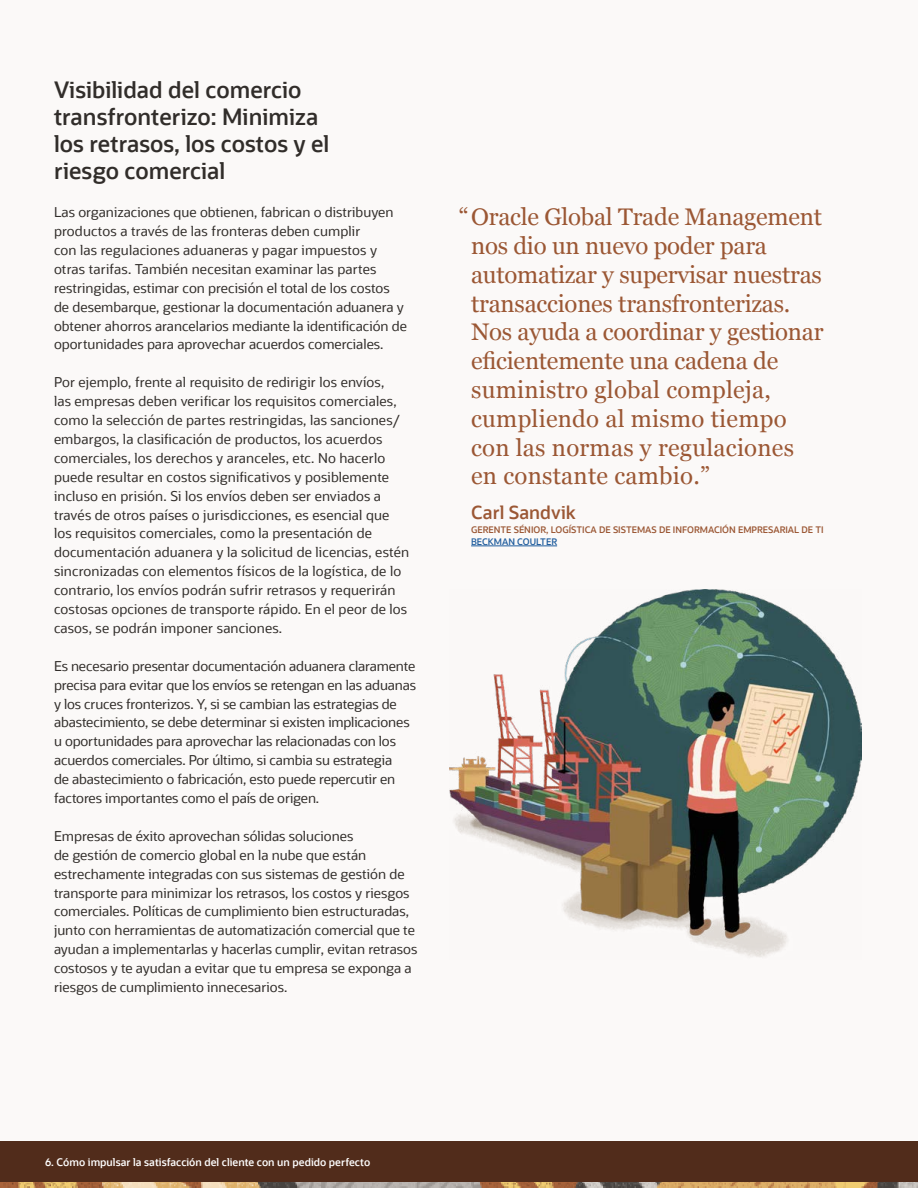
<style>
.page{position:relative;width:918px;height:1188px;background:#fff}
.page>*{position:absolute;margin:0;border:0;box-sizing:border-box;transform-origin:0 0}
.t1{font:24px/28.8px "Georgia";letter-spacing:-.01em;color:#9b5734}
.t2{font:600 22.5px/27px "Oracle Sans";color:#312d2a}
.t3{font:600 18px "Oracle Sans";color:#9b5734}
.t4{font:13.5px/18.9px "Oracle Sans";color:#312d2a}
.t5{font:600 10.5px "Oracle Sans";color:#fff}
.t6{font:600 9px "Oracle Sans";color:#9b5734}
.t7{font:600 9px "Oracle Sans";color:#215e9e}
</style>
<div class="page">
<div style="left:1px;top:0;width:917px;height:1188px;background:#fbf9f8"></div>
<hr style="left:471px;top:546px;width:86px;height:1px;background:#215e9e">
<img style="left:450px;top:590px;width:411px;height:367px">
<div style="left:0;top:1142px;width:918px;height:40px;background:#512c1b"></div>
<img style="left:0;top:1182px;width:918px;height:6px">
<p class="t2" style="left:54px;top:76px;width:277px">Visibilidad del comercio transfronterizo: Minimiza los retrasos, los costos y el riesgo comercial</p>
<p class="t4" style="left:54px;top:203px;width:355px">Las organizaciones que obtienen, fabrican o distribuyen productos a través de las fronteras deben cumplir<br>con las regulaciones aduaneras y pagar impuestos y otras tarifas. También necesitan examinar las partes restringidas, estimar con precisión el total de los costos de desembarque, gestionar la documentación aduanera y obtener ahorros arancelarios mediante la identificación de oportunidades para aprovechar acuerdos comerciales.</p>
<p class="t4" style="left:54px;top:373px;width:357px">Por ejemplo, frente al requisito de redirigir los envíos,<br>las empresas deben verificar los requisitos comerciales, como la selección de partes restringidas, las sanciones/ embargos, la clasificación de productos, los acuerdos comerciales, los derechos y aranceles, etc. No hacerlo puede resultar en costos significativos y posiblemente incluso en prisión. Si los envíos deben ser enviados a través de otros países o jurisdicciones, es esencial que los requisitos comerciales, como la presentación de documentación aduanera y la solicitud de licencias, estén sincronizadas con elementos físicos de la logística, de lo contrario, los envíos podrán sufrir retrasos y requerirán costosas opciones de transporte rápido. En el peor de los casos, se podrán imponer sanciones.</p>
<p class="t4" style="left:54px;top:657px;width:364px">Es necesario presentar documentación aduanera claramente precisa para evitar que los envíos se retengan en las aduanas y los cruces fronterizos. Y, si se cambian las estrategias de abastecimiento, se debe determinar si existen implicaciones u oportunidades para aprovechar las relacionadas con los acuerdos comerciales. Por último, si cambia su estrategia<br>de abastecimiento o fabricación, esto puede repercutir en factores importantes como el país de origen.</p>
<p class="t4" style="left:54px;top:827px;width:365px">Empresas de éxito aprovechan sólidas soluciones<br>de gestión de comercio global en la nube que están estrechamente integradas con sus sistemas de gestión de transporte para minimizar los retrasos, los costos y riesgos comerciales. Políticas de cumplimiento bien estructuradas, junto con herramientas de automatización comercial que te ayudan a implementarlas y hacerlas cumplir, evitan retrasos costosos y te ayudan a evitar que tu empresa se exponga a riesgos de cumplimiento innecesarios.</p>
<p class="t1" style="left:471px;top:201px;width:354px;text-indent:-12px">“Oracle Global Trade Management nos dio un nuevo poder para automatizar y supervisar nuestras transacciones transfronterizas.<br>Nos ayuda a coordinar y gestionar eficientemente una cadena de suministro global compleja, cumpliendo al mismo tiempo con las normas y regulaciones en constante cambio.”</p>
<p class="t3" style="left:471px;top:501px;width:106px">Carl Sandvik</p>
<p class="t6" style="left:471px;top:524px;width:354px">GERENTE SÉNIOR, LOGÍSTICA DE SISTEMAS DE INFORMACIÓN EMPRESARIAL DE TI</p>
<p class="t7" style="left:471px;top:536px;width:88px">BECKMAN COULTER</p>
<p class="t5" style="left:45px;top:1156px;width:327px">6. Cómo impulsar la satisfacción del cliente con un pedido perfecto</p>
</div>
